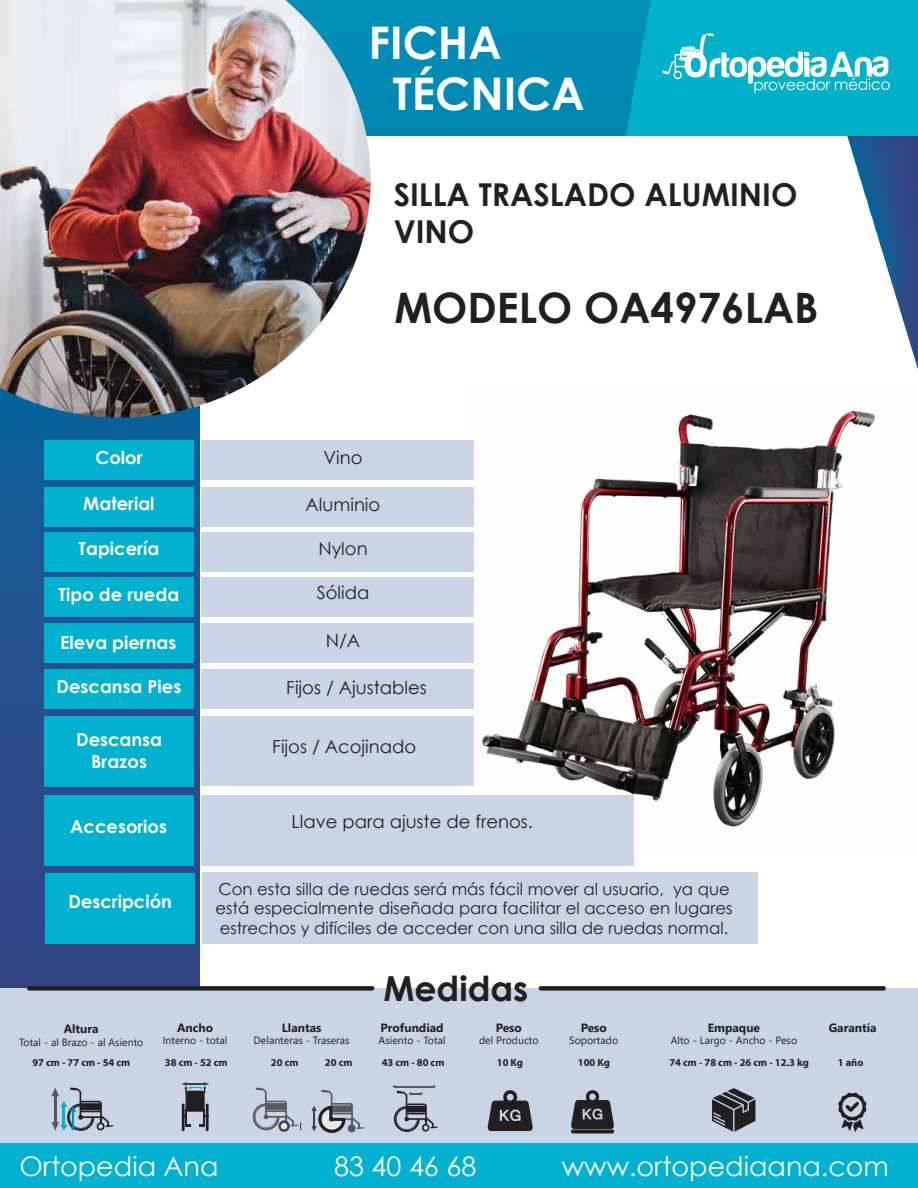
<style>
.page{position:relative;width:918px;height:1188px;background:#fff}
.page>*{position:absolute;margin:0;border:0;box-sizing:border-box;transform-origin:0 0}
.t1{font:700 45px/51px "Century Gothic";color:#fff}
.t2{font:700 42px "Century Gothic";color:#231f20}
.t3{font:700 34.5px "Century Gothic";color:#231f20}
.t4{font:700 31.5px/37.8px "Century Gothic";color:#231f20}
.t5{font:27px "Century Gothic";color:#fff}
.t6{font:700 18px/21.6px "Century Gothic";color:#fff;text-align:center}
.t7{font:18px "Century Gothic";color:#231f20}
.t8{font:16.5px/19.8px "Century Gothic";color:#231f20}
.t9{font:700 12px "Segoe UI";color:#231f20}
.t10{font:10.5px "Segoe UI";color:#231f20}
.t11{font:700 10.5px "Myriad Pro";color:#231f20}
</style>
<div class="page">
<svg style="left:0;top:418px;width:200px;height:570px;background:#23518c"></svg>
<div style="left:0;top:988px;width:918px;height:158px;background:#c9d5e6"></div>
<div style="left:0;top:1143px;width:918px;height:45px;background:#00b2cf"></div>
<div style="left:29px;top:986px;width:343px;height:5px;background:#231f20"></div>
<div style="left:541px;top:986px;width:343px;height:5px;background:#231f20"></div>
<hr style="left:571px;top:1130px;width:43px;height:2px;background:#231f20">
<hr style="left:571px;top:1131px;width:43px;height:2px;background:#231f20">
<svg style="left:571px;top:1090px;width:43px;height:39px"></svg>
<svg style="left:488px;top:1090px;width:45px;height:41px"></svg>
<svg style="left:712px;top:1088px;width:43px;height:44px"></svg>
<svg style="left:838px;top:1092px;width:29px;height:40px"></svg>
<svg style="left:392px;top:1085px;width:46px;height:47px"></svg>
<svg style="left:311px;top:1090px;width:53px;height:43px"></svg>
<div style="left:278px;top:1120px;width:12px;height:12px;border:3px solid #414042;border-radius:50%"></div>
<svg style="left:252px;top:1087px;width:50px;height:44px"></svg>
<hr style="left:182px;top:1104px;width:3px;height:27px;background:#231f20">
<svg style="left:184px;top:1109px;width:7px;height:18px"></svg>
<div style="left:186px;top:1091px;width:19px;height:21px;background:#231f20;border-radius:3px"></div>
<hr style="left:206px;top:1104px;width:3px;height:27px;background:#231f20">
<svg style="left:200px;top:1109px;width:6px;height:18px"></svg>
<svg style="left:181px;top:1082px;width:28px;height:11px"></svg>
<svg style="left:51px;top:1087px;width:62px;height:44px"></svg>
<svg style="left:371px;top:0;width:547px;height:369px"></svg>
<img style="left:0;top:0;width:371px;height:418px">
<img style="left:466px;top:409px;width:409px;height:418px">
<div style="left:202px;top:716px;width:272px;height:69px;background:#c9d5e6"></div>
<div style="left:202px;top:577px;width:272px;height:40px;background:#c9d5e6"></div>
<div style="left:202px;top:623px;width:272px;height:40px;background:#c9d5e6"></div>
<div style="left:202px;top:669px;width:272px;height:40px;background:#c9d5e6"></div>
<div style="left:202px;top:532px;width:272px;height:40px;background:#c9d5e6"></div>
<div style="left:202px;top:487px;width:272px;height:40px;background:#c9d5e6"></div>
<div style="left:202px;top:440px;width:272px;height:40px;background:#c9d5e6"></div>
<div style="left:202px;top:795px;width:432px;height:70px;background:#c9d5e6"></div>
<div style="left:202px;top:872px;width:556px;height:71px;background:#c9d5e6"></div>
<div style="left:45px;top:873px;width:150px;height:70px;background:#00b2cf"></div>
<div style="left:44px;top:716px;width:150px;height:70px;background:#00b2cf"></div>
<div style="left:44px;top:577px;width:150px;height:40px;background:#00b2cf"></div>
<div style="left:44px;top:532px;width:150px;height:40px;background:#00b2cf"></div>
<div style="left:44px;top:487px;width:150px;height:40px;background:#00b2cf"></div>
<div style="left:44px;top:440px;width:150px;height:40px;background:#00b2cf"></div>
<div style="left:44px;top:795px;width:150px;height:70px;background:#00b2cf"></div>
<div style="left:44px;top:623px;width:150px;height:40px;background:#00b2cf"></div>
<div style="left:44px;top:669px;width:150px;height:40px;background:#00b2cf"></div>
<h1 class="t1" style="left:393px;top:15px;width:193px;text-indent:-25px">FICHA<br>TÉCNICA</h1>
<h3 class="t4" style="left:394px;top:174px;width:405px">SILLA TRASLADO ALUMINIO<br>VINO</h3>
<h2 class="t2" style="left:394px;top:276px;width:426px">MODELO OA4976LAB</h2>
<p class="t6" style="left:95px;top:445px;width:49px">Color</p>
<p class="t6" style="left:83px;top:492px;width:73px">Material</p>
<p class="t6" style="left:79px;top:537px;width:82px">Tapicería</p>
<p class="t6" style="left:59px;top:583px;width:122px">Tipo de rueda</p>
<p class="t6" style="left:60px;top:631px;width:118px">Eleva piernas</p>
<p class="t6" style="left:56px;top:675px;width:126px">Descansa Pies</p>
<p class="t6" style="left:76px;top:728px;width:88px">Descansa<br>Brazos</p>
<p class="t6" style="left:70px;top:815px;width:98px">Accesorios</p>
<p class="t6" style="left:68px;top:890px;width:105px">Descripción</p>
<p class="t7" style="left:324px;top:444px;width:41px">Vino</p>
<p class="t7" style="left:306px;top:492px;width:76px">Aluminio</p>
<p class="t7" style="left:318px;top:536px;width:51px">Nylon</p>
<p class="t7" style="left:317px;top:580px;width:54px">Sólida</p>
<p class="t7" style="left:326px;top:628px;width:36px">N/A</p>
<p class="t7" style="left:286px;top:675px;width:142px">Fijos / Ajustables</p>
<p class="t7" style="left:272px;top:734px;width:145px">Fijos / Acojinado</p>
<p class="t7" style="left:292px;top:809px;width:243px">Llave para ajuste de frenos.</p>
<p class="t8" style="left:215px;top:879px;width:519px">Con esta silla de ruedas será más fácil mover al usuario, ya que está especialmente diseñada para facilitar el acceso en lugares estrechos y difíciles de acceder con una silla de ruedas normal.</p>
<h3 class="t3" style="left:384px;top:963px;width:146px">Medidas</h3>
<p class="t9" style="left:64px;top:1017px;width:37px">Altura</p>
<p class="t10" style="left:19px;top:1032px;width:126px">Total - al Brazo - al Asiento</p>
<p class="t9" style="left:177px;top:1016px;width:38px">Ancho</p>
<p class="t10" style="left:163px;top:1031px;width:66px">Interno - total</p>
<p class="t9" style="left:282px;top:1016px;width:41px">Llantas</p>
<p class="t10" style="left:254px;top:1031px;width:98px">Delanteras - Traseras</p>
<p class="t9" style="left:381px;top:1016px;width:65px">Profundiad</p>
<p class="t10" style="left:379px;top:1031px;width:68px">Asiento - Total</p>
<p class="t9" style="left:496px;top:1016px;width:28px">Peso</p>
<p class="t10" style="left:479px;top:1031px;width:61px">del Producto</p>
<p class="t9" style="left:581px;top:1016px;width:28px">Peso</p>
<p class="t10" style="left:569px;top:1031px;width:50px">Soportado</p>
<p class="t9" style="left:708px;top:1016px;width:54px">Empaque</p>
<p class="t10" style="left:671px;top:1031px;width:128px">Alto - Largo - Ancho - Peso</p>
<p class="t9" style="left:829px;top:1016px;width:50px">Garantía</p>
<p class="t11" style="left:32px;top:1056px;width:99px">97 cm - 77 cm - 54 cm</p>
<p class="t11" style="left:165px;top:1056px;width:64px">38 cm - 52 cm</p>
<p class="t11" style="left:271px;top:1056px;width:29px">20 cm</p>
<p class="t11" style="left:325px;top:1056px;width:29px">20 cm</p>
<p class="t11" style="left:382px;top:1056px;width:64px">43 cm - 80 cm</p>
<p class="t11" style="left:497px;top:1056px;width:28px">10 Kg</p>
<p class="t11" style="left:578px;top:1056px;width:34px">100 Kg</p>
<p class="t11" style="left:669px;top:1056px;width:141px">74 cm - 78 cm - 26 cm - 12.3 kg</p>
<p class="t11" style="left:838px;top:1056px;width:27px">1 año</p>
<h3 class="t5" style="left:19px;top:1148px;width:201px">Ortopedia Ana</h3>
<h3 class="t5" style="left:334px;top:1148px;width:144px">83 40 46 68</h3>
<h3 class="t5" style="left:562px;top:1148px;width:329px">www.ortopediaana.com</h3>
</div>
